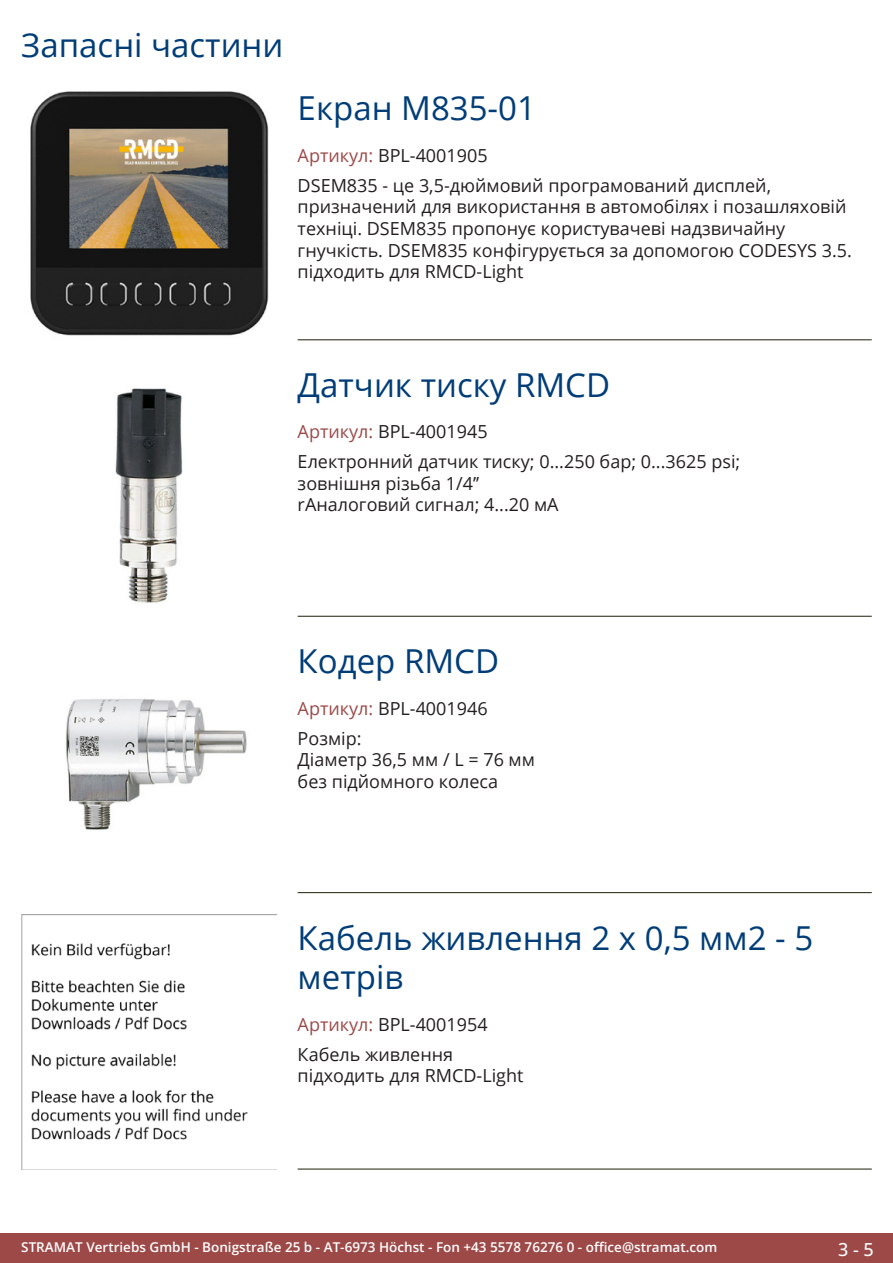
<style>
.page{position:relative;width:893px;height:1263px;background:#fff}
.page>*{position:absolute;margin:0;border:0;box-sizing:border-box;transform-origin:0 0}
.Produkttitel{font:33px/39.6px "Open Sans";color:#003d78}
.RastTitel{font:33px "Open Sans";color:#003d78}
.Beschreibung_Text{font:18px/21.6px "Open Sans";color:#231f20}
.TechDaten_Überschrif{font:18px "Open Sans";color:#231f20}
.t1{font:500 18px "Open Sans";color:#fff}
.t2{font:600 13.5px "Open Sans";color:#fff}
.s1{color:#9c4948}
</style>
<div class="page">
<div style="left:0;top:1233px;width:893px;height:30px;background:#9c4948"></div>
<hr style="left:298px;top:340px;width:574px;height:1px;background:#201d08">
<hr style="left:298px;top:616px;width:574px;height:1px;background:#201d08">
<hr style="left:298px;top:892px;width:574px;height:1px;background:#201d08">
<hr style="left:298px;top:1169px;width:574px;height:1px;background:#201d08">
<img style="left:30px;top:91px;width:239px;height:245px">
<img style="left:115px;top:388px;width:68px;height:215px">
<img style="left:65px;top:699px;width:182px;height:131px">
<img style="left:21px;top:914px;width:255px;height:255px">
<p class="RastTitel" style="left:21px;top:22px;width:264px">Запасні частини</p>
<p class="Produkttitel" style="left:298px;top:88px;width:240px">Екран M835-01</p>
<p class="TechDaten_Überschrif" style="left:298px;top:143px;width:192px"><span class="s1">Артикул:</span> BPL-4001905</p>
<p class="Beschreibung_Text" style="left:298px;top:174px;width:556px">DSEM835 - це 3,5-дюймовий програмований дисплей, призначений для використання в автомобілях і позашляховій техніці. DSEM835 пропонує користувачеві надзвичайну гнучкість. DSEM835 конфігурується за допомогою CODESYS 3.5. підходить для RMCD-Light</p>
<p class="Produkttitel" style="left:298px;top:364px;width:314px">Датчик тиску RMCD</p>
<p class="TechDaten_Überschrif" style="left:298px;top:420px;width:192px"><span class="s1">Артикул:</span> BPL-4001945</p>
<p class="Beschreibung_Text" style="left:298px;top:450px;width:444px">Електронний датчик тиску; 0...250 бар; 0...3625 psi; зовнішня різьба 1/4’’<br>rАналоговий сигнал; 4...20 мА</p>
<p class="Produkttitel" style="left:298px;top:640px;width:203px">Кодер RMCD</p>
<p class="TechDaten_Überschrif" style="left:298px;top:696px;width:192px"><span class="s1">Артикул:</span> BPL-4001946</p>
<p class="Beschreibung_Text" style="left:298px;top:727px;width:239px">Розмір:<br>Діаметр 36,5 мм / L = 76 мм без підйомного колеса</p>
<p class="Produkttitel" style="left:298px;top:917px;width:517px">Кабель живлення 2 x 0,5 мм2 - 5 метрів</p>
<p class="TechDaten_Überschrif" style="left:298px;top:1012px;width:192px"><span class="s1">Артикул:</span> BPL-4001954</p>
<p class="Beschreibung_Text" style="left:298px;top:1043px;width:227px">Кабель живлення підходить для RMCD-Light</p>
<p class="t2" style="left:21px;top:1238px;width:698px">STRAMAT Vertriebs GmbH - Bonigstraße 25 b - AT-6973 Höchst - Fon +43 5578 76276 0 - office@stramat.com</p>
<p class="t1" style="left:838px;top:1237px;width:37px">3 - 5</p>
</div>
